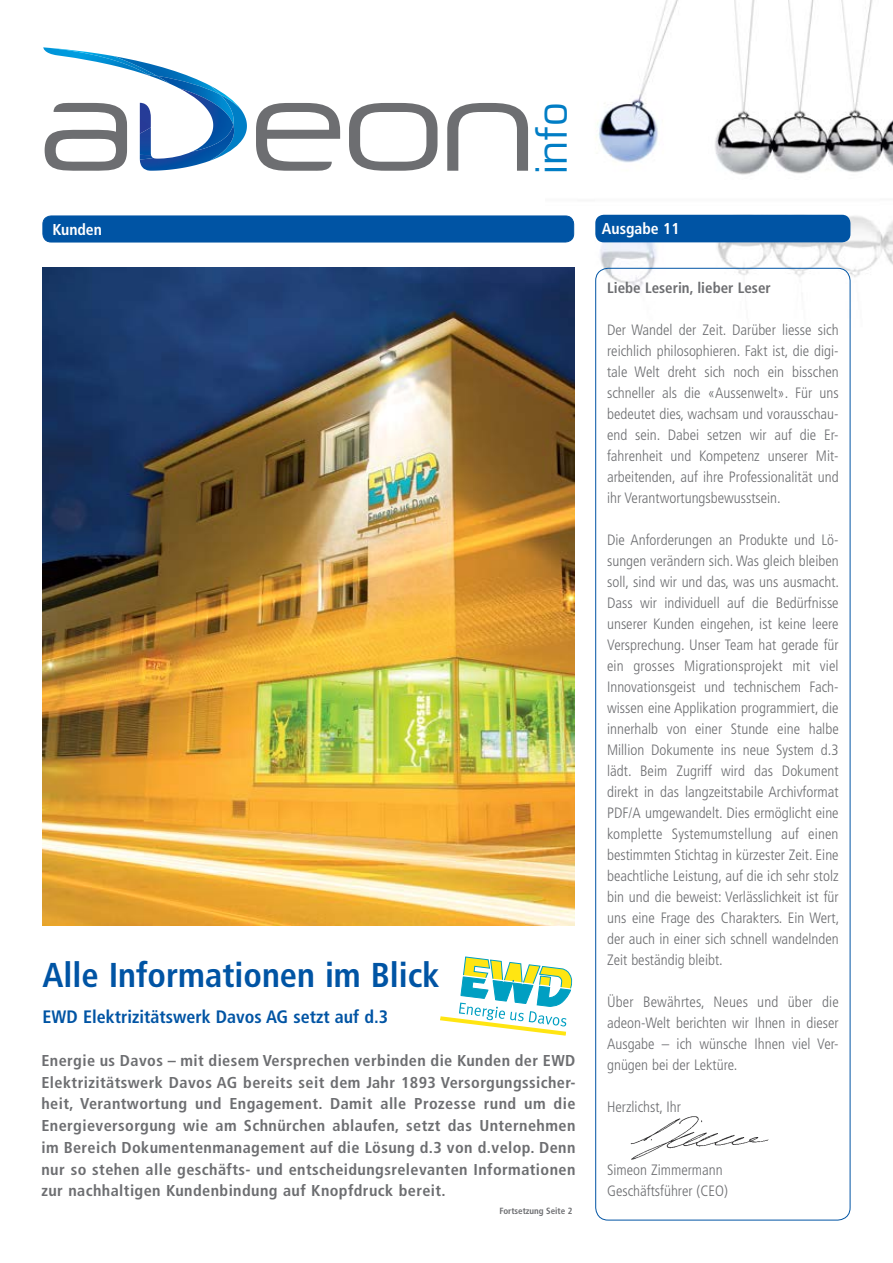
<style>
.page{position:relative;width:893px;height:1263px;background:#fff}
.page>*{position:absolute;margin:0;border:0;box-sizing:border-box;transform-origin:0 0}
.t1{font:46.8px "Eurostile T";color:#007dc5}
.t2{font:700 condensed 34.5px "Frutiger LT";color:#0054a4}
.t3{font:700 condensed 18px "Frutiger LT";color:#0054a4}
.t4{font:700 condensed 15.75px/21.8px "Frutiger LT";letter-spacing:.025em;color:#6d6e71;text-align:justify}
.t5{font:700 condensed 15.75px "Frutiger LT";color:#fff}
.t6{font:300 condensed 15px/21px "Frutiger LT";color:#6d6e71;text-align:justify}
.t7{font:700 condensed 15px "Frutiger LT";color:#6d6e71}
.t8{font:700 condensed 9px "Frutiger LT";color:#6d6e71}
</style>
<div class="page">
<img style="left:545px;top:0;width:348px;height:402px">
<svg style="left:349px;top:103px;width:88px;height:68px"></svg>
<svg style="left:447px;top:103px;width:81px;height:68px"></svg>
<svg style="left:45px;top:102px;width:82px;height:69px"></svg>
<svg style="left:256px;top:103px;width:84px;height:68px"></svg>
<img style="left:233px;top:125px;width:13px;height:24px">
<img style="left:140px;top:125px;width:93px;height:46px">
<img style="left:157px;top:65px;width:32px;height:11px">
<img style="left:170px;top:76px;width:65px;height:49px">
<svg style="left:198px;top:86px;width:43px;height:25px"></svg>
<svg style="left:140px;top:155px;width:13px;height:4px"></svg>
<img style="left:148px;top:63px;width:9px;height:11px">
<img style="left:43px;top:47px;width:105px;height:27px">
<img style="left:150px;top:74px;width:20px;height:10px">
<img style="left:140px;top:134px;width:11px;height:21px">
<img style="left:140px;top:103px;width:11px;height:31px">
<div style="left:43px;top:216px;width:531px;height:26px;background:#0054a4;border-radius:8px"></div>
<div style="left:43px;top:216px;width:531px;height:26px;border:1px solid #0054a4;border-radius:8px"></div>
<img style="left:43px;top:268px;width:531px;height:658px">
<svg style="left:440px;top:956px;width:133px;height:80px"></svg>
<img style="left:630px;top:1116px;width:139px;height:44px">
<div style="left:595px;top:215px;width:255px;height:27px;background:#0054a4;border-radius:9px"></div>
<p class="t5" style="left:53px;top:220px;width:51px">Kunden</p>
<h1 class="t1" style="left:526px;top:174px;width:74px;rotate:-90deg">info</h1>
<h2 class="t2" style="left:43px;top:954px;width:399px">Alle Informationen im Blick</h2>
<p class="t3" style="left:43px;top:1006px;width:347px">EWD Elektrizitätswerk Davos AG setzt auf d.3</p>
<p class="t4" style="left:41px;top:1049px;width:536px">Energie us Davos – mit diesem Versprechen verbinden die Kunden der EWD Elektrizitätswerk Davos AG bereits seit dem Jahr 1893 Versorgungssicher&shy;heit, Verantwortung und Engagement. Damit alle Prozesse rund um die Energieversorgung wie am Schnürchen ablaufen, setzt das Unternehmen im Bereich Dokumentenmanagement auf die Lösung d.3 von d.velop. Denn nur so stehen alle geschäfts- und entscheidungsrelevanten Informationen zur nachhaltigen Kundenbindung auf Knopfdruck bereit.</p>
<p class="t8" style="left:499px;top:1205px;width:75px">Fortsetzung Seite 2</p>
<p class="t5" style="left:602px;top:219px;width:79px">Ausgabe 11</p>
<p class="t7" style="left:607px;top:279px;width:165px">Liebe Leserin, lieber Leser</p>
<p class="t6" style="left:607px;top:320px;width:233px">Der Wandel der Zeit. Darüber liesse sich reichlich philosophieren. Fakt ist, die digi&shy;tale Welt dreht sich noch ein bisschen schneller als die «Aussenwelt». Für uns bedeutet dies, wachsam und vorausschau&shy;end sein. Dabei setzen wir auf die Er&shy;fahrenheit und Kompetenz unserer Mit&shy;arbeitenden, auf ihre Professionalität und ihr Verantwortungsbewusstsein.</p>
<p class="t6" style="left:607px;top:530px;width:234px">Die Anforderungen an Produkte und Lö&shy;sungen verändern sich. Was gleich bleiben soll, sind wir und das, was uns ausmacht.<br>Dass wir individuell auf die Bedürfnisse unserer Kunden eingehen, ist keine leere Versprechung. Unser Team hat gerade für ein grosses Migrationsprojekt mit viel Innovationsgeist und technischem Fach&shy;wissen eine Applikation programmiert, die innerhalb von einer Stunde eine halbe Million Dokumente ins neue System d.3 lädt. Beim Zugriff wird das Dokument direkt in das langzeitstabile Archivformat PDF/A umgewandelt. Dies ermöglicht eine komplette Systemumstellung auf einen bestimmten Stichtag in kürzester Zeit. Eine beachtliche Leistung, auf die ich sehr stolz bin und die beweist: Verlässlichkeit ist für uns eine Frage des Charakters. Ein Wert, der auch in einer sich schnell wandelnden Zeit beständig bleibt.</p>
<p class="t6" style="left:607px;top:992px;width:233px">Über Bewährtes, Neues und über die adeon-Welt berichten wir Ihnen in dieser Ausgabe – ich wünsche Ihnen viel Ver&shy;gnügen bei der Lektüre.</p>
<p class="t6" style="left:607px;top:1097px;width:75px">Herzlichst, Ihr</p>
<p class="t6" style="left:607px;top:1160px;width:122px">Simeon Zimmermann<br>Geschäftsführer (CEO)</p>
</div>
